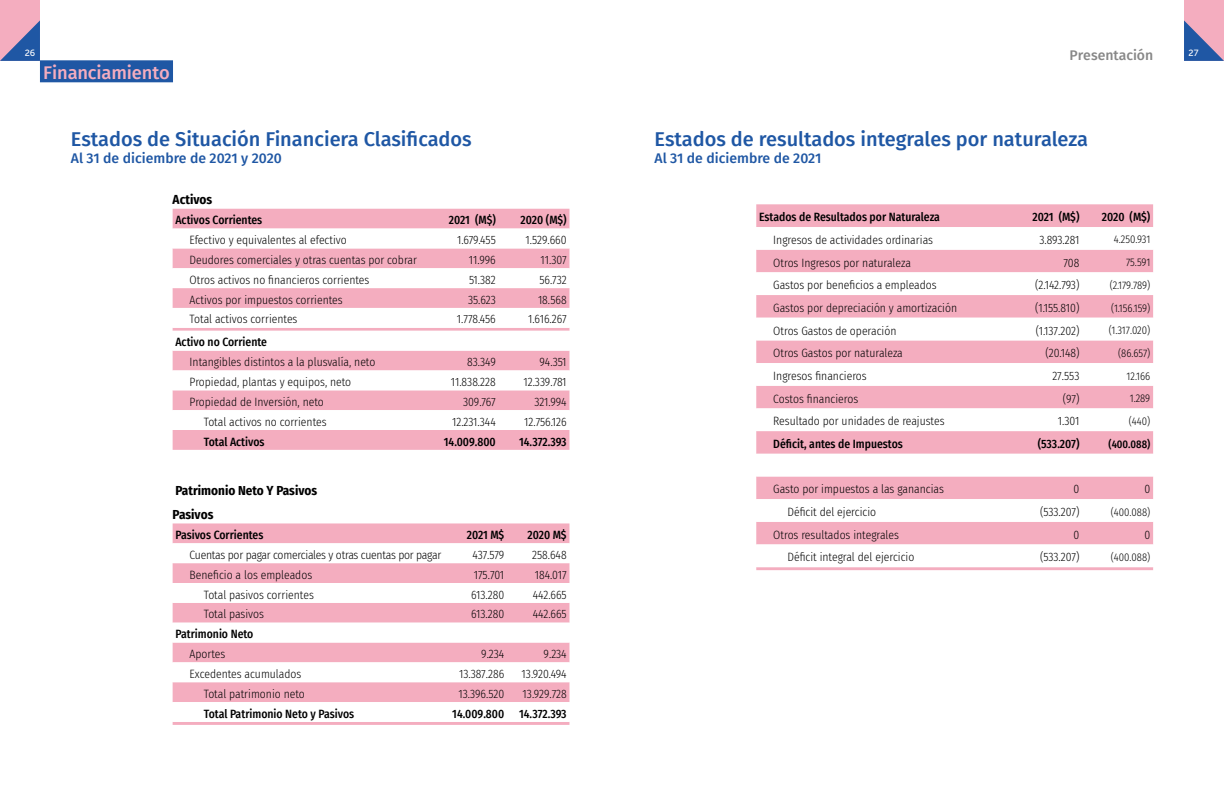
<style>
.page{position:relative;width:1224px;height:792px;background:#fff}
.page>*{position:absolute;margin:0;border:0;box-sizing:border-box;transform-origin:0 0}
.Título{font:500 20px "Fira Sans";color:#1f57a4}
.Título-2{font:500 18.3px "Fira Sans";letter-spacing:-.01em;color:#f4adbf}
.Título-3{font:500 14px "Fira Sans";color:#1f57a4}
.t1{font:500 14px "Fira Sans";letter-spacing:-.005em;color:#878787}
.tx_tabla{font:700 13.1px "Fira Sans Condensed";color:#000}
.Tit_Tabla{font:700 13.1px "Fira Sans Condensed";color:#000}
.tx_tabla-2{font:300 12px "Fira Sans Condensed";color:#000;scale:.96 1}
.tx_tabla-3{font:500 12px "Fira Sans Condensed";color:#000;scale:.96 1}
.Tit_Tabla-2{font:500 12px "Fira Sans Condensed";color:#000;scale:.96 1}
.tx_tabla-4{font:300 12px "Fira Sans Condensed";letter-spacing:-.02em;color:#000;scale:.96 1}
.tx_tabla-5{font:300 11px "Fira Sans Condensed";color:#000;scale:.96 1}
.tx_tabla-6{font:500 11px "Fira Sans Condensed";color:#000;scale:.96 1}
.t2{font:9px "Museo Sans 500";color:#fff}
</style>
<div class="page">
<div style="left:1184px;top:0;width:40px;height:61px;background:#f4adbf"></div>
<div style="left:0;top:0;width:40px;height:61px;background:#f4adbf"></div>
<svg style="left:1184px;top:20px;width:40px;height:41px"></svg>
<svg style="left:0;top:20px;width:40px;height:41px"></svg>
<div style="left:40px;top:60px;width:133px;height:22px;background:#1f57a4"></div>
<svg style="left:756px;top:204px;width:397px;height:366px;background:#f4afc0"></svg>
<svg style="left:756px;top:227px;width:397px;height:340px"></svg>
<div style="left:173px;top:209px;width:396px;height:241px;background:#f4adbf"></div>
<svg style="left:173px;top:229px;width:396px;height:201px"></svg>
<div style="left:173px;top:523px;width:396px;height:202px;background:#f4adbf"></div>
<svg style="left:173px;top:543px;width:396px;height:179px"></svg>
<p class="t2" style="left:25px;top:48px;width:12px">26</p>
<p class="t1" style="left:1070px;top:44px;width:85px">Presentación</p>
<p class="t2" style="left:1189px;top:48px;width:11px">27</p>
<p class="Título-2" style="left:43px;top:58px;width:128px">Financiamiento</p>
<p class="Título" style="left:71px;top:123px;width:402px">Estados de Situación Financiera Clasificados</p>
<p class="Título-3" style="left:71px;top:147px;width:212px">Al 31 de diciembre de 2021 y 2020</p>
<p class="Tit_Tabla" style="left:173px;top:189px;width:41px">Activos</p>
<p class="Tit_Tabla-2" style="left:175px;top:210px;width:92px">Activos Corrientes</p>
<p class="Tit_Tabla-2" style="left:449px;top:210px;width:50px">2021 (M$)</p>
<p class="Tit_Tabla-2" style="left:521px;top:210px;width:49px">2020 (M$)</p>
<p class="tx_tabla-2" style="left:190px;top:231px;width:165px">Efectivo y equivalentes al efectivo</p>
<p class="tx_tabla-2" style="left:457px;top:231px;width:42px">1.679.455</p>
<p class="tx_tabla-2" style="left:526px;top:231px;width:44px">1.529.660</p>
<p class="tx_tabla-2" style="left:190px;top:251px;width:238px">Deudores comerciales y otras cuentas por cobrar</p>
<p class="tx_tabla-2" style="left:469px;top:251px;width:29px">11.996</p>
<p class="tx_tabla-2" style="left:541px;top:251px;width:29px">11.307</p>
<p class="tx_tabla-2" style="left:190px;top:271px;width:189px">Otros activos no financieros corrientes</p>
<p class="tx_tabla-2" style="left:469px;top:271px;width:29px">51.382</p>
<p class="tx_tabla-2" style="left:539px;top:271px;width:30px">56.732</p>
<p class="tx_tabla-2" style="left:190px;top:291px;width:161px">Activos por impuestos corrientes</p>
<p class="tx_tabla-2" style="left:468px;top:291px;width:30px">35.623</p>
<p class="tx_tabla-2" style="left:538px;top:291px;width:31px">18.568</p>
<p class="tx_tabla-2" style="left:190px;top:311px;width:114px">Total activos corrientes</p>
<p class="tx_tabla-2" style="left:457px;top:311px;width:42px">1.778.456</p>
<p class="tx_tabla-2" style="left:528px;top:311px;width:42px">1.616.267</p>
<p class="Tit_Tabla-2" style="left:175px;top:333px;width:97px">Activo no Corriente</p>
<p class="tx_tabla-2" style="left:190px;top:354px;width:195px">Intangibles distintos a la plusvalía, neto</p>
<p class="tx_tabla-2" style="left:467px;top:354px;width:31px">83.349</p>
<p class="tx_tabla-2" style="left:540px;top:354px;width:30px">94.351</p>
<p class="tx_tabla-2" style="left:190px;top:373px;width:170px">Propiedad, plantas y equipos, neto</p>
<p class="tx_tabla-2" style="left:451px;top:373px;width:48px">11.838.228</p>
<p class="tx_tabla-2" style="left:523px;top:373px;width:47px">12.339.781</p>
<p class="tx_tabla-2" style="left:190px;top:393px;width:141px">Propiedad de Inversión, neto</p>
<p class="tx_tabla-2" style="left:463px;top:393px;width:36px">309.767</p>
<p class="tx_tabla-2" style="left:535px;top:393px;width:35px">321.994</p>
<p class="tx_tabla-2" style="left:204px;top:413px;width:129px">Total activos no corrientes</p>
<p class="tx_tabla-2" style="left:452px;top:413px;width:47px">12.231.344</p>
<p class="tx_tabla-2" style="left:524px;top:413px;width:46px">12.756.126</p>
<p class="tx_tabla-3" style="left:204px;top:432px;width:65px">Total Activos</p>
<p class="tx_tabla-3" style="left:444px;top:432px;width:56px">14.009.800</p>
<p class="tx_tabla-3" style="left:519px;top:432px;width:51px">14.372.393</p>
<p class="tx_tabla" style="left:175px;top:480px;width:143px">Patrimonio Neto Y Pasivos</p>
<p class="tx_tabla" style="left:173px;top:504px;width:42px">Pasivos</p>
<p class="tx_tabla-3" style="left:175px;top:525px;width:93px">Pasivos Corrientes</p>
<p class="tx_tabla-3" style="left:467px;top:525px;width:41px">2021 M$</p>
<p class="tx_tabla-3" style="left:528px;top:525px;width:42px">2020 M$</p>
<p class="tx_tabla-4" style="left:190px;top:546px;width:264px">Cuentas por pagar comerciales y otras cuentas por pagar</p>
<p class="tx_tabla-2" style="left:472px;top:546px;width:35px">437.579</p>
<p class="tx_tabla-2" style="left:532px;top:546px;width:37px">258.648</p>
<p class="tx_tabla-2" style="left:190px;top:566px;width:129px">Beneficio a los empleados</p>
<p class="tx_tabla-2" style="left:474px;top:566px;width:33px">175.701</p>
<p class="tx_tabla-2" style="left:535px;top:566px;width:35px">184.017</p>
<p class="tx_tabla-2" style="left:204px;top:586px;width:116px">Total pasivos corrientes</p>
<p class="tx_tabla-2" style="left:471px;top:586px;width:36px">613.280</p>
<p class="tx_tabla-2" style="left:533px;top:586px;width:37px">442.665</p>
<p class="tx_tabla-2" style="left:204px;top:606px;width:64px">Total pasivos</p>
<p class="tx_tabla-2" style="left:471px;top:606px;width:36px">613.280</p>
<p class="tx_tabla-2" style="left:533px;top:606px;width:37px">442.665</p>
<p class="tx_tabla-3" style="left:175px;top:624px;width:83px">Patrimonio Neto</p>
<p class="tx_tabla-2" style="left:190px;top:645px;width:39px">Aportes</p>
<p class="tx_tabla-2" style="left:481px;top:645px;width:25px">9.234</p>
<p class="tx_tabla-2" style="left:544px;top:645px;width:25px">9.234</p>
<p class="tx_tabla-2" style="left:190px;top:665px;width:118px">Excedentes acumulados</p>
<p class="tx_tabla-2" style="left:459px;top:665px;width:49px">13.387.286</p>
<p class="tx_tabla-2" style="left:522px;top:665px;width:48px">13.920.494</p>
<p class="tx_tabla-2" style="left:204px;top:685px;width:107px">Total patrimonio neto</p>
<p class="tx_tabla-2" style="left:458px;top:685px;width:49px">13.396.520</p>
<p class="tx_tabla-2" style="left:523px;top:685px;width:47px">13.929.728</p>
<p class="tx_tabla-3" style="left:204px;top:704px;width:158px">Total Patrimonio Neto y Pasivos</p>
<p class="tx_tabla-3" style="left:452px;top:704px;width:56px">14.009.800</p>
<p class="tx_tabla-3" style="left:519px;top:704px;width:51px">14.372.393</p>
<p class="Título" style="left:655px;top:123px;width:435px">Estados de resultados integrales por naturaleza</p>
<p class="Título-3" style="left:655px;top:147px;width:168px">Al 31 de diciembre de 2021</p>
<p class="Tit_Tabla-2" style="left:759px;top:208px;width:190px">Estados de Resultados por Naturaleza</p>
<p class="Tit_Tabla-2" style="left:1033px;top:208px;width:50px">2021 (M$)</p>
<p class="Tit_Tabla-2" style="left:1102px;top:208px;width:52px">2020 (M$)</p>
<p class="tx_tabla-2" style="left:773px;top:231px;width:168px">Ingresos de actividades ordinarias</p>
<p class="tx_tabla-2" style="left:1040px;top:231px;width:43px">3.893.281</p>
<p class="tx_tabla-5" style="left:1114px;top:232px;width:40px">4.250.931</p>
<p class="tx_tabla-2" style="left:773px;top:254px;width:145px">Otros Ingresos por naturaleza</p>
<p class="tx_tabla-2" style="left:1064px;top:254px;width:18px">708</p>
<p class="tx_tabla-5" style="left:1126px;top:255px;width:27px">75.591</p>
<p class="tx_tabla-2" style="left:773px;top:277px;width:172px">Gastos por beneficios a empleados</p>
<p class="tx_tabla-2" style="left:1035px;top:277px;width:47px">(2.142.793)</p>
<p class="tx_tabla-5" style="left:1110px;top:277px;width:44px">(2.179.789)</p>
<p class="tx_tabla-2" style="left:773px;top:299px;width:193px">Gastos por depreciación y amortización</p>
<p class="tx_tabla-2" style="left:1035px;top:299px;width:47px">(1.155.810)</p>
<p class="tx_tabla-5" style="left:1111px;top:300px;width:42px">(1.156.159)</p>
<p class="tx_tabla-2" style="left:773px;top:322px;width:130px">Otros Gastos de operación</p>
<p class="tx_tabla-2" style="left:1036px;top:322px;width:47px">(1.137.202)</p>
<p class="tx_tabla-5" style="left:1109px;top:323px;width:45px">(1.317.020)</p>
<p class="tx_tabla-2" style="left:773px;top:345px;width:136px">Otros Gastos por naturaleza</p>
<p class="tx_tabla-2" style="left:1045px;top:345px;width:37px">(20.148)</p>
<p class="tx_tabla-5" style="left:1118px;top:345px;width:35px">(86.657)</p>
<p class="tx_tabla-2" style="left:773px;top:367px;width:99px">Ingresos financieros</p>
<p class="tx_tabla-2" style="left:1052px;top:367px;width:30px">27.553</p>
<p class="tx_tabla-5" style="left:1127px;top:368px;width:26px">12.166</p>
<p class="tx_tabla-2" style="left:773px;top:390px;width:90px">Costos financieros</p>
<p class="tx_tabla-2" style="left:1063px;top:390px;width:19px">(97)</p>
<p class="tx_tabla-5" style="left:1130px;top:391px;width:23px">1.289</p>
<p class="tx_tabla-2" style="left:773px;top:413px;width:180px">Resultado por unidades de reajustes</p>
<p class="tx_tabla-2" style="left:1058px;top:413px;width:24px">1.301</p>
<p class="tx_tabla-5" style="left:1129px;top:413px;width:24px">(440)</p>
<p class="tx_tabla-3" style="left:773px;top:434px;width:136px">Déficit, antes de Impuestos</p>
<p class="tx_tabla-3" style="left:1038px;top:434px;width:45px">(533.207)</p>
<p class="tx_tabla-6" style="left:1109px;top:435px;width:45px">(400.088)</p>
<p class="tx_tabla-2" style="left:773px;top:481px;width:179px">Gasto por impuestos a las ganancias</p>
<p class="tx_tabla-2" style="left:1074px;top:481px;width:8px">0</p>
<p class="tx_tabla-2" style="left:1144px;top:481px;width:8px">0</p>
<p class="tx_tabla-2" style="left:787px;top:503px;width:94px">Déficit del ejercicio</p>
<p class="tx_tabla-2" style="left:1040px;top:503px;width:42px">(533.207)</p>
<p class="tx_tabla-5" style="left:1111px;top:504px;width:43px">(400.088)</p>
<p class="tx_tabla-2" style="left:773px;top:526px;width:132px">Otros resultados integrales</p>
<p class="tx_tabla-2" style="left:1074px;top:526px;width:8px">0</p>
<p class="tx_tabla-2" style="left:1144px;top:526px;width:8px">0</p>
<p class="tx_tabla-2" style="left:787px;top:549px;width:134px">Déficit integral del ejercicio</p>
<p class="tx_tabla-2" style="left:1040px;top:549px;width:42px">(533.207)</p>
<p class="tx_tabla-5" style="left:1111px;top:549px;width:43px">(400.088)</p>
</div>
